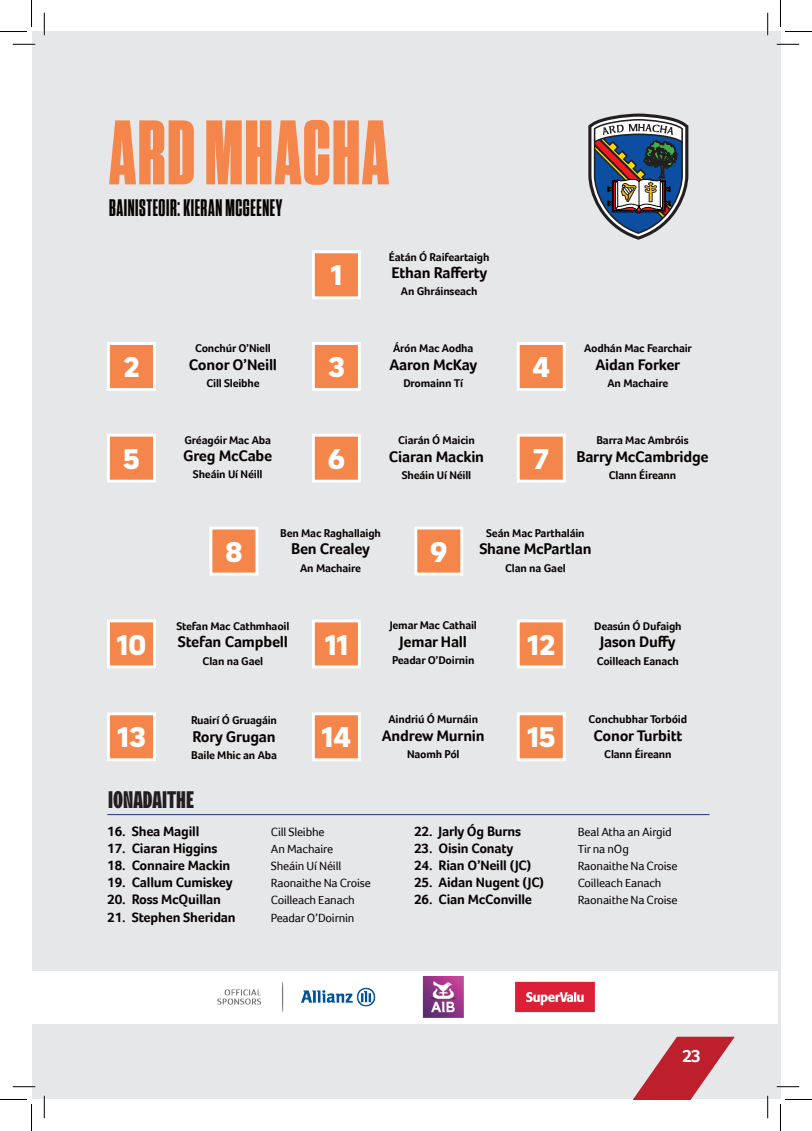
<style>
.page{position:relative;width:812px;height:1131px;background:#fff}
.page>*{position:absolute;margin:0;border:0;box-sizing:border-box;transform-origin:0 0}
.t1{font:900 91.35px "Tungsten Condensed";letter-spacing:.025em;color:#f5864b}
.t2{font:900 28.65px "FS Industrie";color:#fff}
.t3{font:700 24px "Tungsten Condensed";letter-spacing:.025em;color:#080302}
.t4{font:900 24px "TT Trailers";color:#231f20}
.t5{font:700 18px "Foco";color:#fff}
.t6{font:700 15.75px "Foco";letter-spacing:-.015em;color:#080302}
.t7{font:700 13.95px "Foco";letter-spacing:-.015em;color:#080302}
.t8{font:12.15px "Foco";letter-spacing:-.015em;color:#080302}
.t9{font:700 11.55px "Foco";letter-spacing:-.015em;color:#080302}
</style>
<div class="page">
<div style="left:32px;top:32px;width:748px;height:1067px;background:#e6e7e9"></div>
<div style="left:516px;top:712px;width:49px;height:49px;background:#f5864b;border:3px solid #fff"></div>
<div style="left:516px;top:433px;width:49px;height:49px;background:#f5864b;border:3px solid #fff"></div>
<div style="left:516px;top:342px;width:49px;height:49px;background:#f5864b;border:3px solid #fff"></div>
<div style="left:516px;top:619px;width:49px;height:49px;background:#f5864b;border:3px solid #fff"></div>
<div style="left:414px;top:526px;width:49px;height:49px;background:#f5864b;border:3px solid #fff"></div>
<div style="left:312px;top:712px;width:49px;height:49px;background:#f5864b;border:3px solid #fff"></div>
<div style="left:312px;top:433px;width:49px;height:49px;background:#f5864b;border:3px solid #fff"></div>
<div style="left:312px;top:342px;width:49px;height:49px;background:#f5864b;border:3px solid #fff"></div>
<div style="left:312px;top:250px;width:49px;height:49px;background:#f5864b;border:3px solid #fff"></div>
<div style="left:312px;top:619px;width:49px;height:49px;background:#f5864b;border:3px solid #fff"></div>
<div style="left:209px;top:526px;width:49px;height:49px;background:#f5864b;border:3px solid #fff"></div>
<div style="left:107px;top:712px;width:49px;height:49px;background:#f5864b;border:3px solid #fff"></div>
<div style="left:107px;top:433px;width:49px;height:49px;background:#f5864b;border:3px solid #fff"></div>
<div style="left:107px;top:342px;width:49px;height:49px;background:#f5864b;border:3px solid #fff"></div>
<div style="left:107px;top:619px;width:49px;height:49px;background:#f5864b;border:3px solid #fff"></div>
<hr style="left:107px;top:814px;width:602px;height:1px;background:#232f71">
<svg style="left:588px;top:113px;width:101px;height:127px"></svg>
<div style="left:32px;top:970px;width:12px;height:53px;background:#fff"></div>
<div style="left:44px;top:970px;width:733px;height:53px;background:#fff"></div>
<img style="left:217px;top:976px;width:377px;height:41px">
<svg style="left:633px;top:1036px;width:101px;height:63px"></svg>
<hr style="left:13px;top:43px;width:22px;height:2px;background:#fff">
<hr style="left:776px;top:43px;width:23px;height:2px;background:#fff">
<hr style="left:13px;top:1085px;width:22px;height:2px;background:#fff">
<hr style="left:776px;top:1085px;width:23px;height:2px;background:#fff">
<hr style="left:43px;top:13px;width:2px;height:22px;background:#fff">
<hr style="left:43px;top:1095px;width:2px;height:22px;background:#fff">
<hr style="left:766px;top:13px;width:2px;height:22px;background:#fff">
<hr style="left:766px;top:1095px;width:2px;height:22px;background:#fff">
<svg style="left:13px;top:44px;width:22px;height:1px"></svg>
<svg style="left:776px;top:44px;width:23px;height:1px"></svg>
<svg style="left:13px;top:1086px;width:22px;height:1px"></svg>
<svg style="left:776px;top:1086px;width:23px;height:1px"></svg>
<svg style="left:44px;top:13px;width:1px;height:22px"></svg>
<svg style="left:44px;top:1095px;width:1px;height:22px"></svg>
<svg style="left:767px;top:13px;width:1px;height:22px"></svg>
<svg style="left:767px;top:1095px;width:1px;height:22px"></svg>
<svg style="left:0;top:0;width:32px;height:32px"></svg>
<svg style="left:0;top:1099px;width:32px;height:31px"></svg>
<svg style="left:780px;top:0;width:31px;height:32px"></svg>
<svg style="left:780px;top:1098px;width:31px;height:32px"></svg>
<h1 class="t1" style="left:109px;top:106px;width:281px">ARD MHACHA</h1>
<h3 class="t3" style="left:109px;top:196px;width:174px">BAINISTEOIR: KIERAN MCGEENEY</h3>
<h2 class="t2" style="left:123px;top:349px;width:18px">2</h2>
<p class="t9" style="left:195px;top:342px;width:77px">Conchúr O’Niell</p>
<h3 class="t6" style="left:189px;top:355px;width:90px">Conor O’Neill</h3>
<p class="t9" style="left:206px;top:376px;width:55px">Cill Sleibhe</p>
<h2 class="t2" style="left:330px;top:256px;width:13px">1</h2>
<p class="t9" style="left:389px;top:250px;width:102px">Éatán Ó Raifeartaigh</p>
<h3 class="t6" style="left:391px;top:263px;width:97px">Ethan Rafferty</h3>
<p class="t9" style="left:401px;top:285px;width:78px">An Ghráinseach</p>
<p class="t9" style="left:393px;top:342px;width:82px">Árón Mac Aodha</p>
<h3 class="t6" style="left:389px;top:355px;width:89px">Aaron McKay</h3>
<p class="t9" style="left:403px;top:376px;width:61px">Dromainn Tí</p>
<h2 class="t2" style="left:327px;top:349px;width:19px">3</h2>
<h2 class="t2" style="left:532px;top:349px;width:20px">4</h2>
<p class="t9" style="left:398px;top:433px;width:78px">Ciarán Ó Maicin</p>
<h3 class="t6" style="left:389px;top:447px;width:97px">Ciaran Mackin</h3>
<p class="t9" style="left:401px;top:468px;width:71px">Sheáin Uí Néill</p>
<p class="t9" style="left:184px;top:433px;width:88px">Gréagóir Mac Aba</p>
<h3 class="t6" style="left:183px;top:446px;width:91px">Greg McCabe</h3>
<p class="t9" style="left:193px;top:467px;width:71px">Sheáin Uí Néill</p>
<h2 class="t2" style="left:123px;top:440px;width:19px">5</h2>
<h2 class="t2" style="left:327px;top:440px;width:19px">6</h2>
<h2 class="t2" style="left:533px;top:440px;width:17px">7</h2>
<p class="t9" style="left:584px;top:342px;width:109px">Aodhán Mac Fearchair</p>
<h3 class="t6" style="left:595px;top:355px;width:86px">Aidan Forker</h3>
<p class="t9" style="left:607px;top:376px;width:62px">An Machaire</p>
<p class="t9" style="left:596px;top:433px;width:94px">Barra Mac Ambróis</p>
<h3 class="t6" style="left:576px;top:447px;width:134px">Barry McCambridge</h3>
<p class="t9" style="left:608px;top:468px;width:69px">Clann Éireann</p>
<h2 class="t2" style="left:116px;top:626px;width:31px">10</h2>
<p class="t9" style="left:280px;top:526px;width:102px">Ben Mac Raghallaigh</p>
<h3 class="t6" style="left:291px;top:539px;width:80px">Ben Crealey</h3>
<p class="t9" style="left:300px;top:561px;width:62px">An Machaire</p>
<h2 class="t2" style="left:225px;top:533px;width:19px">8</h2>
<h2 class="t2" style="left:430px;top:533px;width:19px">9</h2>
<p class="t9" style="left:486px;top:526px;width:100px">Seán Mac Parthaláin</p>
<h3 class="t6" style="left:479px;top:539px;width:114px">Shane McPartlan</h3>
<p class="t9" style="left:505px;top:561px;width:62px">Clan na Gael</p>
<p class="t9" style="left:176px;top:619px;width:115px">Stefan Mac Cathmhaoil</p>
<h3 class="t6" style="left:178px;top:632px;width:112px">Stefan Campbell</h3>
<p class="t9" style="left:202px;top:653px;width:62px">Clan na Gael</p>
<h2 class="t2" style="left:325px;top:626px;width:25px">11</h2>
<p class="t9" style="left:389px;top:618px;width:89px">Jemar Mac Cathail</p>
<h3 class="t6" style="left:399px;top:632px;width:69px">Jemar Hall</h3>
<p class="t9" style="left:392px;top:653px;width:84px">Peadar O’Doirnin</p>
<h2 class="t2" style="left:527px;top:626px;width:29px">12</h2>
<p class="t9" style="left:594px;top:619px;width:89px">Deasún Ó Dufaigh</p>
<h3 class="t6" style="left:600px;top:632px;width:77px">Jason Duffy</h3>
<p class="t9" style="left:596px;top:653px;width:84px">Coilleach Eanach</p>
<p class="t9" style="left:191px;top:713px;width:87px">Ruairí Ó Gruagáin</p>
<h3 class="t6" style="left:192px;top:726px;width:85px">Rory Grugan</h3>
<p class="t9" style="left:191px;top:748px;width:87px">Baile Mhic an Aba</p>
<h2 class="t2" style="left:117px;top:718px;width:30px">13</h2>
<h2 class="t2" style="left:321px;top:718px;width:31px">14</h2>
<p class="t9" style="left:388px;top:712px;width:91px">Aindriú Ó Murnáin</p>
<h3 class="t6" style="left:382px;top:725px;width:104px">Andrew Murnin</h3>
<p class="t9" style="left:407px;top:747px;width:54px">Naomh Pól</p>
<h2 class="t2" style="left:527px;top:718px;width:30px">15</h2>
<p class="t9" style="left:588px;top:712px;width:100px">Conchubhar Torbóid</p>
<h3 class="t6" style="left:593px;top:725px;width:90px">Conor Turbitt</h3>
<p class="t9" style="left:604px;top:747px;width:69px">Clann Éireann</p>
<h3 class="t4" style="left:108px;top:786px;width:87px">IONADAITHE</h3>
<p class="t7" style="left:107px;top:822px;width:94px">16. Shea Magill</p>
<p class="t8" style="left:271px;top:824px;width:55px">Cill Sleibhe</p>
<p class="t7" style="left:107px;top:839px;width:112px">17. Ciaran Higgins</p>
<p class="t8" style="left:271px;top:841px;width:64px">An Machaire</p>
<p class="t7" style="left:107px;top:856px;width:125px">18. Connaire Mackin</p>
<p class="t8" style="left:271px;top:858px;width:72px">Sheáin Uí Néill</p>
<p class="t7" style="left:107px;top:874px;width:127px">19. Callum Cumiskey</p>
<p class="t8" style="left:271px;top:876px;width:101px">Raonaithe Na Croise</p>
<p class="t7" style="left:107px;top:891px;width:115px">20. Ross McQuillan</p>
<p class="t8" style="left:271px;top:893px;width:85px">Coilleach Eanach</p>
<p class="t7" style="left:107px;top:908px;width:130px">21. Stephen Sheridan</p>
<p class="t8" style="left:271px;top:910px;width:85px">Peadar O’Doirnin</p>
<p class="t7" style="left:414px;top:822px;width:108px">22. Jarly Óg Burns</p>
<p class="t8" style="left:577px;top:824px;width:96px">Beal Atha an Airgid</p>
<p class="t7" style="left:414px;top:839px;width:101px">23. Oisin Conaty</p>
<p class="t8" style="left:577px;top:841px;width:53px">Tir na nOg</p>
<p class="t7" style="left:414px;top:856px;width:119px">24. Rian O’Neill (JC)</p>
<p class="t8" style="left:577px;top:858px;width:101px">Raonaithe Na Croise</p>
<p class="t7" style="left:414px;top:874px;width:131px">25. Aidan Nugent (JC)</p>
<p class="t8" style="left:577px;top:876px;width:85px">Coilleach Eanach</p>
<p class="t7" style="left:414px;top:891px;width:119px">26. Cian McConville</p>
<p class="t8" style="left:577px;top:893px;width:101px">Raonaithe Na Croise</p>
<h3 class="t5" style="left:682px;top:1044px;width:20px">23</h3>
</div>
